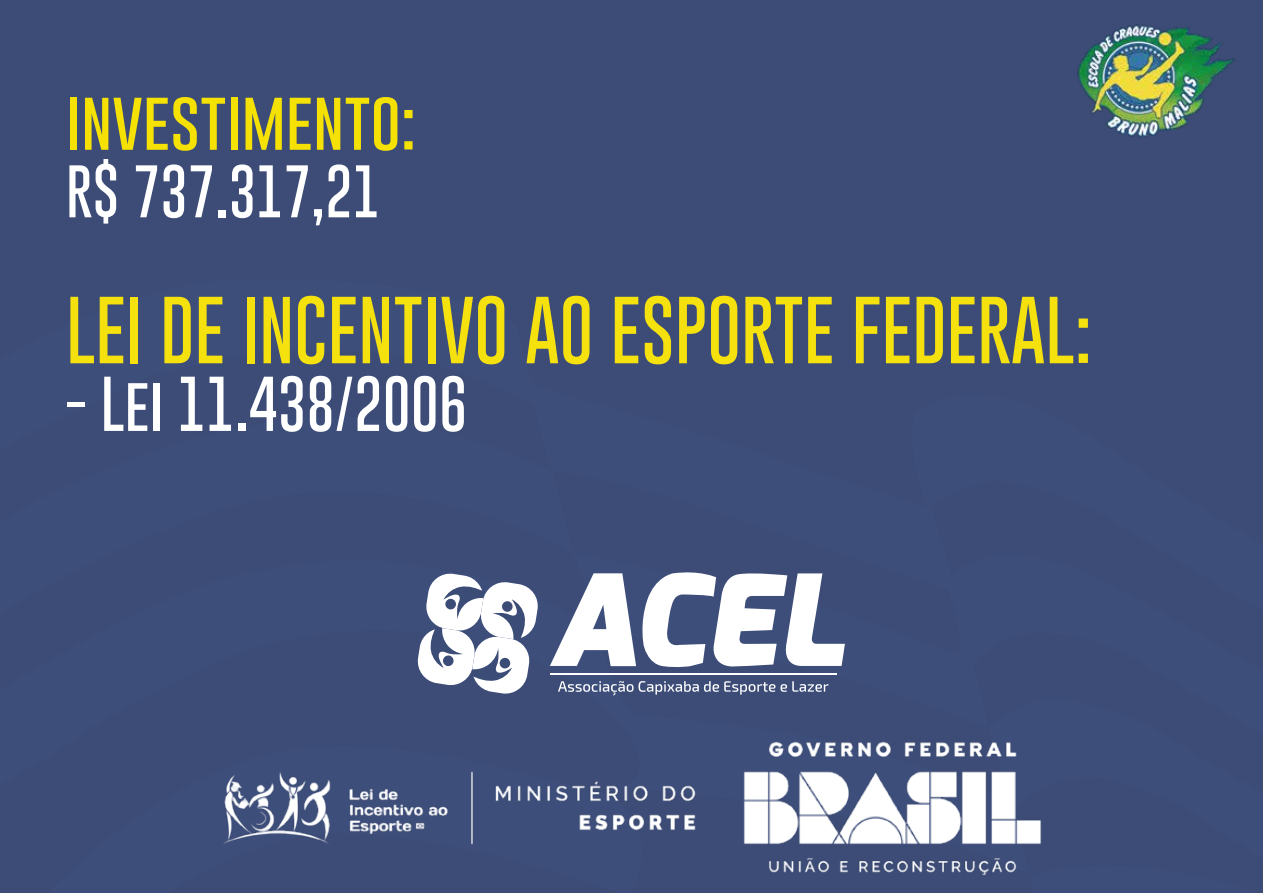
<style>
.page{position:relative;width:1263px;height:893px;background:#3c4c77}
.page>*{position:absolute;margin:0;border:0;box-sizing:border-box;transform-origin:0 0}
.t1{font:100 69.15px "Gobold";color:#f5e10e}
.t2{font:100 61.5px "Gobold";color:#f5e103}
.t3{font:100 56.4px "Gobold";color:#fff}
.t4{font:100 54px "Gobold";color:#fff}
</style>
<div class="page">
<img style="left:1077px;top:24px;width:158px;height:114px">
<svg style="left:417px;top:573px;width:121px;height:111px"></svg>
<svg style="left:550px;top:572px;width:295px;height:96px"></svg>
<svg style="left:560px;top:681px;width:234px;height:3px"></svg>
<hr style="left:550px;top:673px;width:286px;height:1px;background:#fff">
<img style="left:223px;top:684px;width:818px;height:192px">
<p class="t2" style="left:66px;top:80px;width:352px">investimento:</p>
<p class="t4" style="left:66px;top:156px;width:315px">R$ 737.317,21</p>
<p class="t1" style="left:66px;top:285px;width:1027px">LEI DE INCENTIVO AO ESPORTE FEDERAL:</p>
<p class="t3" style="left:66px;top:367px;width:403px">- Lei 11.438/2006</p>
</div>
